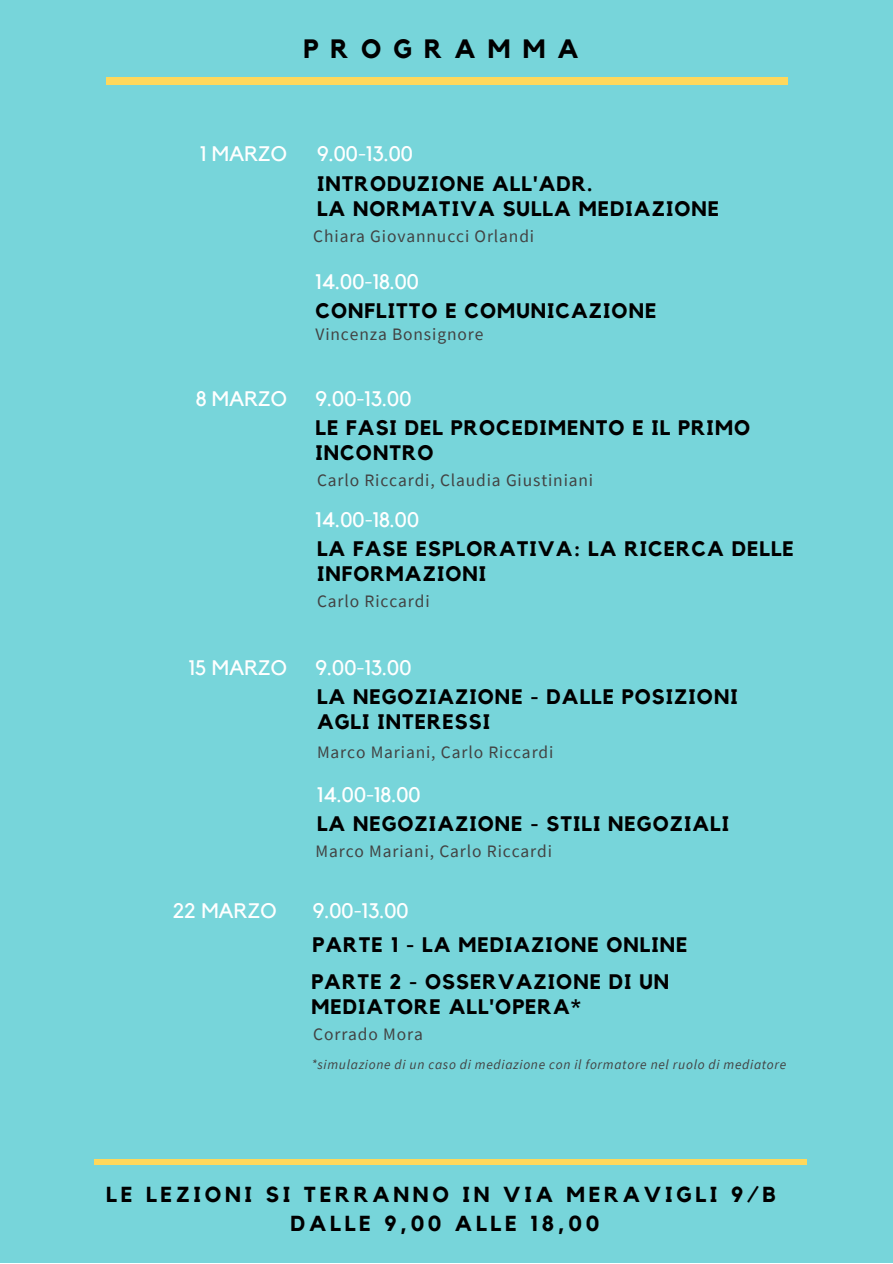
<style>
.page{position:relative;width:893px;height:1264px;background:#fff}
.page>*{position:absolute;margin:0;border:0;box-sizing:border-box;transform-origin:0 0}
.t1{font:700 26.4px "Kollektif";letter-spacing:.46em;color:#000}
.t2{font:700 21.6px/29.2px "Kollektif";letter-spacing:.175em;color:#000;text-align:center}
.t3{font:700 21px/24.8px "Kollektif";letter-spacing:.05em;color:#000}
.t4{font:21px "Kollektif";color:#fff}
.t5{font:17.4px "Source Sans Pro";letter-spacing:.05em;color:#424242}
.t6{font:italic 13.5px "Source Sans Pro";letter-spacing:.05em;color:#424242}
</style>
<div class="page">
<div style="left:0;top:0;width:892px;height:1262px;background:#77d5da"></div>
<div style="left:106px;top:77px;width:681px;height:8px;background:#ffd85c"></div>
<div style="left:95px;top:1158px;width:711px;height:6px;background:#ffd85c"></div>
<p class="t1" style="left:303px;top:37px;width:277px">PROGRAMMA</p>
<p class="t4" style="left:200px;top:144px;width:88px">1 MARZO</p>
<p class="t4" style="left:317px;top:144px;width:98px">9.00-13.00</p>
<p class="t3" style="left:317px;top:172px;width:403px">INTRODUZIONE ALL'ADR.<br>LA NORMATIVA SULLA MEDIAZIONE</p>
<p class="t5" style="left:313px;top:225px;width:222px">Chiara Giovannucci Orlandi</p>
<p class="t4" style="left:315px;top:271px;width:105px">14.00-18.00</p>
<p class="t3" style="left:315px;top:299px;width:342px">CONFLITTO E COMUNICAZIONE</p>
<p class="t5" style="left:315px;top:323px;width:169px">Vincenza Bonsignore</p>
<p class="t4" style="left:196px;top:389px;width:93px">8 MARZO</p>
<p class="t4" style="left:315px;top:389px;width:98px">9.00-13.00</p>
<p class="t3" style="left:315px;top:416px;width:436px">LE FASI DEL PROCEDIMENTO E IL PRIMO<br>INCONTRO</p>
<p class="t5" style="left:317px;top:469px;width:278px">Carlo Riccardi, Claudia Giustiniani</p>
<p class="t4" style="left:315px;top:510px;width:105px">14.00-18.00</p>
<p class="t3" style="left:317px;top:537px;width:478px">LA FASE ESPLORATIVA: LA RICERCA DELLE<br>INFORMAZIONI</p>
<p class="t5" style="left:317px;top:590px;width:114px">Carlo Riccardi</p>
<p class="t4" style="left:189px;top:658px;width:100px">15 MARZO</p>
<p class="t4" style="left:315px;top:658px;width:98px">9.00-13.00</p>
<p class="t3" style="left:317px;top:685px;width:422px">LA NEGOZIAZIONE - DALLE POSIZIONI<br>AGLI INTERESSI</p>
<p class="t5" style="left:317px;top:740px;width:238px">Marco Mariani, Carlo Riccardi</p>
<p class="t4" style="left:317px;top:785px;width:105px">14.00-18.00</p>
<p class="t3" style="left:317px;top:812px;width:413px">LA NEGOZIAZIONE - STILI NEGOZIALI</p>
<p class="t5" style="left:315px;top:840px;width:238px">Marco Mariani, Carlo Riccardi</p>
<p class="t4" style="left:173px;top:901px;width:105px">22 MARZO</p>
<p class="t4" style="left:313px;top:901px;width:98px">9.00-13.00</p>
<p class="t3" style="left:312px;top:932px;width:376px">PARTE 1 - LA MEDIAZIONE ONLINE</p>
<p class="t3" style="left:311px;top:970px;width:359px">PARTE 2 - OSSERVAZIONE DI UN<br>MEDIATORE ALL'OPERA*</p>
<p class="t5" style="left:313px;top:1023px;width:111px">Corrado Mora</p>
<p class="t6" style="left:311px;top:1055px;width:476px">*simulazione di un caso di mediazione con il formatore nel ruolo di mediatore</p>
<p class="t2" style="left:106px;top:1180px;width:671px">LE LEZIONI SI TERRANNO IN VIA MERAVIGLI 9/B<br>DALLE 9,00 ALLE 18,00</p>
</div>
